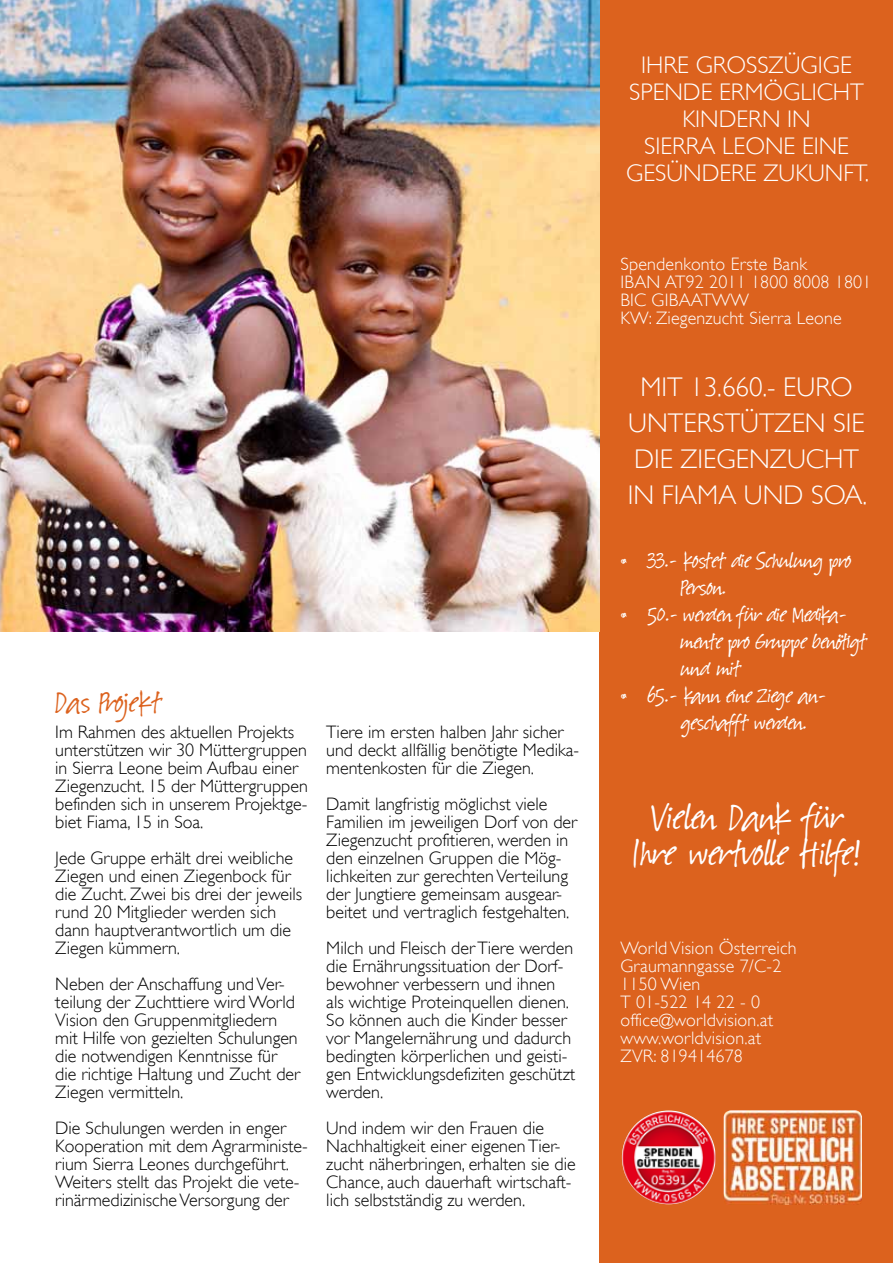
<style>
.page{position:relative;width:893px;height:1263px;background:#fff}
.page>*{position:absolute;margin:0;border:0;box-sizing:border-box;transform-origin:0 0}
.t1{font:45px/36px "Suomi Hand Script";letter-spacing:-.03em;color:#fff;text-align:center}
.t2{font:36px "Suomi Hand Script";letter-spacing:.01em;color:#dc621e}
.t3{font:27px/27px "Suomi Hand Script";letter-spacing:-.01em;color:#fff}
.t4{font:300 27px/36px "Gill Sans";color:#fff}
.t5{font:300 24px/27px "Gill Sans";color:#fff}
.t6{font:300 18px/18px "Gill Sans";color:#000}
.t7{font:300 18px/18px "Gill Sans";letter-spacing:.01em;color:#fff}
</style>
<div class="page">
<div style="left:599px;top:0;width:294px;height:1263px;background:#dc621e"></div>
<img style="left:622px;top:1110px;width:94px;height:94px;border-radius:47px">
<img style="left:724px;top:1110px;width:138px;height:95px">
<img style="left:0;top:0;width:599px;height:631px">
<h2 class="t2" style="left:55px;top:684px;width:109px">Das Projekt</h2>
<p class="t6" style="left:55px;top:723px;width:254px">Im Rahmen des aktuellen Projekts unterstützen wir 30 Müttergruppen in Sierra Leone beim Aufbau einer<br>Ziegenzucht. 15 der Müttergruppen befinden sich in unserem Projektge&shy;biet Fiama, 15 in Soa.</p>
<p class="t6" style="left:55px;top:849px;width:248px">Jede Gruppe erhält drei weibliche<br>Ziegen und einen Ziegenbock für die Zucht. Zwei bis drei der jeweils rund 20 Mitglieder werden sich dann hauptverantwortlich um die<br>Ziegen kümmern.</p>
<p class="t6" style="left:55px;top:975px;width:246px">Neben der Anschaffung und Ver&shy;teilung der Zuchttiere wird World<br>Vision den Gruppenmitgliedern mit H ilfe von gezielten Schulungen die notwendigen Kenntnisse für die richtige Haltung und Zucht der<br>Ziegen vermitteln.</p>
<p class="t6" style="left:55px;top:1119px;width:254px">Die Schulungen werden in enger Kooperation mit dem Agrarministe&shy;rium Sierra Leones durchgeführt.<br>Weiters stellt das Projekt die vete&shy;rinärmedizinische Versorgung der</p>
<p class="t6" style="left:326px;top:723px;width:254px">Tiere im ersten halben Jahr sicher und deckt allfällig benötigte Medika&shy;mentenkosten für die Ziegen.</p>
<p class="t6" style="left:326px;top:795px;width:252px">Damit langfristig möglichst viele Familien im jeweiligen Dorf von der Ziegenzucht profitieren, werden in den einzelnen Gruppen die Mög&shy;lichkeiten zur gerechten Verteilung der Jungtiere gemeinsam ausgear&shy;beitet und vertraglich festgehalten.</p>
<p class="t6" style="left:326px;top:939px;width:250px">Milch und Fleisch der Tiere werden die Ernährungssituation der Dorf&shy;bewohner verbessern und ihnen als wichtige Proteinquellen dienen.<br>So können auch die Kinder besser vor Mangelernährung und dadurch bedingten körperlichen und geisti&shy;gen Entwicklungsdefiziten geschützt werden.</p>
<p class="t6" style="left:326px;top:1119px;width:251px">Und indem wir den Frauen die Nachhaltigkeit einer eigenen Tier&shy;zucht näherbringen, erhalten sie die Chance, auch dauerhaft wirtschaft&shy;lich selbstständig zu werden.</p>
<h3 class="t5" style="left:629px;top:51px;width:185px;text-indent:155px">ügige<br>SPENDE Ermöglic</h3>
<h3 class="t5" style="left:641px;top:51px;width:70px">IHRE grossz</h3>
<h3 class="t5" style="left:833px;top:78px;width:26px">ht</h3>
<h3 class="t5" style="left:682px;top:105px;width:28px">Kindern</h3>
<h3 class="t5" style="left:787px;top:105px;width:11px">in</h3>
<h3 class="t5" style="left:644px;top:132px;width:24px">Sierra</h3>
<h3 class="t5" style="left:722px;top:132px;width:28px">Leone</h3>
<h3 class="t5" style="left:802px;top:132px;width:13px">eine</h3>
<h3 class="t5" style="left:626px;top:159px;width:73px">gesündere</h3>
<h3 class="t5" style="left:763px;top:159px;width:16px">zukunft</h3>
<h3 class="t5" style="left:865px;top:159px;width:6px">.</h3>
<p class="t7" style="left:620px;top:255px;width:253px">Spendenkonto Erste Bank<br>IBAN AT92 2011 1800 8008 1801<br>BIC GIBAATWW<br>KW: Ziegenzucht Sierra Leone</p>
<h3 class="t4" style="left:628px;top:369px;width:187px;text-indent:12px">Mit 13.660.- Euro unterst</h3>
<h3 class="t4" style="left:740px;top:405px;width:36px">ützen</h3>
<h3 class="t4" style="left:833px;top:405px;width:22px">Sie</h3>
<h3 class="t4" style="left:634px;top:441px;width:13px">die</h3>
<h3 class="t4" style="left:680px;top:441px;width:34px">Ziegenzuc</h3>
<h3 class="t4" style="left:824px;top:441px;width:29px">ht</h3>
<h3 class="t4" style="left:628px;top:477px;width:62px">in Fiama</h3>
<h3 class="t4" style="left:744px;top:477px;width:20px">und</h3>
<h3 class="t4" style="left:811px;top:477px;width:58px">Soa.</h3>
<h3 class="t3" style="left:680px;top:548px;width:172px;text-indent:-60px">• 33.- kostet die Schulung pro<br>Person.</h3>
<h3 class="t3" style="left:680px;top:602px;width:189px;text-indent:-60px">• 50.- werden für die Medika&shy;mente pro Gruppe benötigt und mit</h3>
<h3 class="t3" style="left:680px;top:683px;width:147px;text-indent:-60px">• 65.- kann eine Ziege an&shy;geschafft werden.</h3>
<h1 class="t1" style="left:633px;top:801px;width:229px">Vielen Dank für<br>Ihre wertvolle Hilfe!</h1>
<p class="t7" style="left:620px;top:939px;width:178px">World Vision Österreich<br>Graumanngasse 7/C-2<br>1150 Wien<br>T 01-522 14 22 - 0 office@worldvision.at www.worldvision.at<br>ZVR: 819414678</p>
</div>
